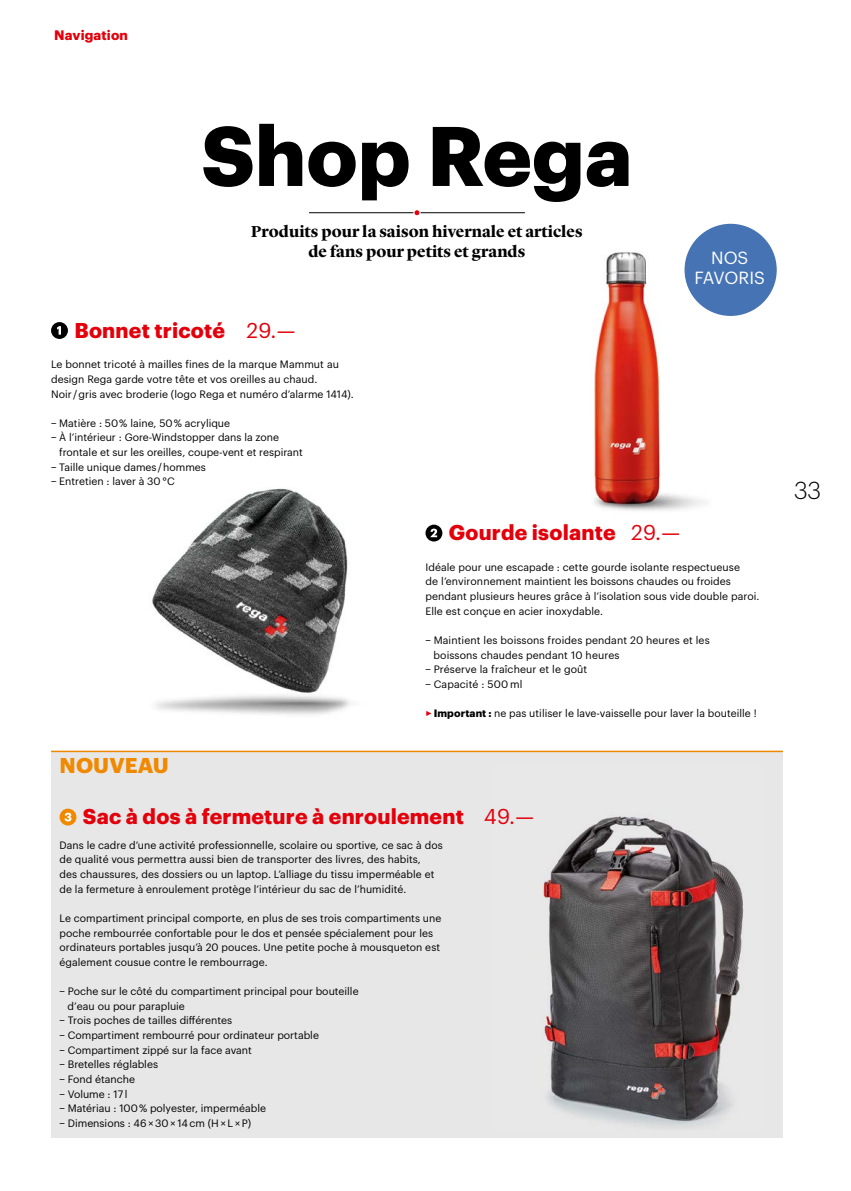
<style>
.page{position:relative;width:851px;height:1191px;background:#fff}
.page>*{position:absolute;margin:0;border:0;box-sizing:border-box;transform-origin:0 0}
.t1{font:700 82.5px "Graphik";color:#000}
.t2{font:300 24px "Graphik";color:#000}
.t3{font:700 21px "Graphik";letter-spacing:.01em;color:#e3000b}
.t4{font:700 21px "Graphik";letter-spacing:.005em;color:#f18900}
.t5{font:17.25px/19.5px "Graphik";color:#fff;text-align:center}
.t6{font:700 16.5px/20.2px "Lyon Display";letter-spacing:.005em;color:#000;text-align:center}
.t7{font:700 13.5px "Graphik";letter-spacing:.01em;color:#e3000b}
.t8{font:10.5px/14.7px "Graphik";letter-spacing:.005em;color:#000}
.s1{font-weight:400}
.s2{color:#e3000b}
.s3{font-weight:700}
</style>
<div class="page">
<img style="left:593px;top:227px;width:130px;height:284px">
<img style="left:152px;top:488px;width:199px;height:227px">
<hr style="left:309px;top:212px;width:216px;height:1px;background:#000">
<div style="left:413px;top:209px;width:7px;height:7px;border:1px solid #fff;border-radius:50%"></div>
<div style="left:51px;top:322px;width:17px;height:17px;background:#000;border-radius:50%"></div>
<svg style="left:57px;top:326px;width:4px;height:9px"></svg>
<div style="left:51px;top:751px;width:731px;height:387px;background:#e7e7e7"></div>
<hr style="left:51px;top:750px;width:731px;height:2px;background:#f18900">
<svg style="left:425px;top:524px;width:17px;height:17px"></svg>
<svg style="left:430px;top:528px;width:7px;height:9px"></svg>
<img style="left:542px;top:816px;width:201px;height:311px">
<div style="left:684px;top:224px;width:92px;height:92px;background:#4573b4;border-radius:50%"></div>
<div style="left:60px;top:808px;width:16px;height:17px;background:#f18900;border-radius:50%"></div>
<svg style="left:64px;top:812px;width:7px;height:9px"></svg>
<p class="t7" style="left:54px;top:24px;width:75px">Navigation</p>
<h2 class="t1" style="left:201px;top:92px;width:432px">Shop Rega</h2>
<p class="t6" style="left:251px;top:219px;width:333px">Produits pour la saison hivernale et articles de fans pour petits et grands</p>
<h3 class="t3" style="left:74px;top:314px;width:222px">Bonnet tricoté <span class="s1">29.—</span></h3>
<p class="t8" style="left:51px;top:356px;width:304px">Le bonnet tricoté à mailles fines de la marque Mammut au design Rega garde votre tête et vos oreilles au chaud.<br>Noir / gris avec broderie (logo Rega et numéro d’alarme 1414).</p>
<p class="t8" style="left:51px;top:415px;width:180px">− Matière : 50 % laine, 50 % acrylique</p>
<p class="t8" style="left:59px;top:429px;width:245px;text-indent:-8px">− À l’intérieur : Gore-Windstopper dans la zone frontale et sur les oreilles, coupe-vent et respirant</p>
<p class="t8" style="left:51px;top:458px;width:156px">− Taille unique dames / hommes</p>
<p class="t8" style="left:51px;top:473px;width:125px">− Entretien : laver à 30 °C</p>
<p class="t5" style="left:694px;top:247px;width:72px">NOS<br>FAVORIS</p>
<p class="t4" style="left:60px;top:749px;width:111px">NOUVEAU</p>
<h3 class="t3" style="left:449px;top:516px;width:232px">Gourde isolante <span class="s1">29.—</span></h3>
<p class="t8" style="left:425px;top:559px;width:335px">Idéale pour une escapade : cette gourde isolante respectueuse<br>de l’environnement maintient les boissons chaudes ou froides pendant plusieurs heures grâce à l’isolation sous vide double paroi.<br>Elle est conçue en acier inoxydable.</p>
<p class="t8" style="left:433px;top:632px;width:278px;text-indent:-8px">− Maintient les boissons froides pendant 20 heures et les boissons chaudes pendant 10 heures</p>
<p class="t8" style="left:425px;top:661px;width:163px">− Préserve la fraîcheur et le goût</p>
<p class="t8" style="left:425px;top:676px;width:98px">− Capacité : 500 ml</p>
<p class="t8" style="left:425px;top:705px;width:333px"><span class="s2">✓</span><span class="s3">Important :</span> ne pas utiliser le lave-vaisselle pour laver la bouteille !</p>
<h3 class="t3" style="left:83px;top:800px;width:452px">Sac à dos à fermeture à enroulement <span class="s1">49.—</span></h3>
<p class="t8" style="left:60px;top:836px;width:384px">Dans le cadre d’une activité professionnelle, scolaire ou sportive, ce sac à dos de qualité vous permettra aussi bien de transporter des livres, des habits,<br>des chaussures, des dossiers ou un laptop. L’alliage du tissu imperméable et de la fermeture à enroulement protège l’intérieur du sac de l’humidité.</p>
<p class="t8" style="left:60px;top:910px;width:383px">Le compartiment principal comporte, en plus de ses trois compartiments une poche rembourrée confortable pour le dos et pensée spécialement pour les ordinateurs portables jusqu’à 20 pouces. Une petite poche à mousqueton est également cousue contre le rembourrage.</p>
<p class="t8" style="left:68px;top:983px;width:292px;text-indent:-8px">− Poche sur le côté du compartiment principal pour bouteille d’eau ou pour parapluie</p>
<p class="t8" style="left:60px;top:1012px;width:174px">− Trois poches de tailles différentes</p>
<p class="t8" style="left:60px;top:1027px;width:261px">− Compartiment rembourré pour ordinateur portable</p>
<p class="t8" style="left:60px;top:1041px;width:194px">− Compartiment zippé sur la face avant</p>
<p class="t8" style="left:60px;top:1056px;width:100px">− Bretelles réglables</p>
<p class="t8" style="left:60px;top:1070px;width:77px">− Fond étanche</p>
<p class="t8" style="left:60px;top:1085px;width:70px">− Volume : 17 l</p>
<p class="t8" style="left:60px;top:1100px;width:208px">− Matériau : 100 % polyester, imperméable</p>
<p class="t8" style="left:60px;top:1114px;width:193px">− Dimensions : 46 30 14 cm (H L P)</p>
<h2 class="t2" style="left:794px;top:473px;width:29px">33</h2>
</div>
